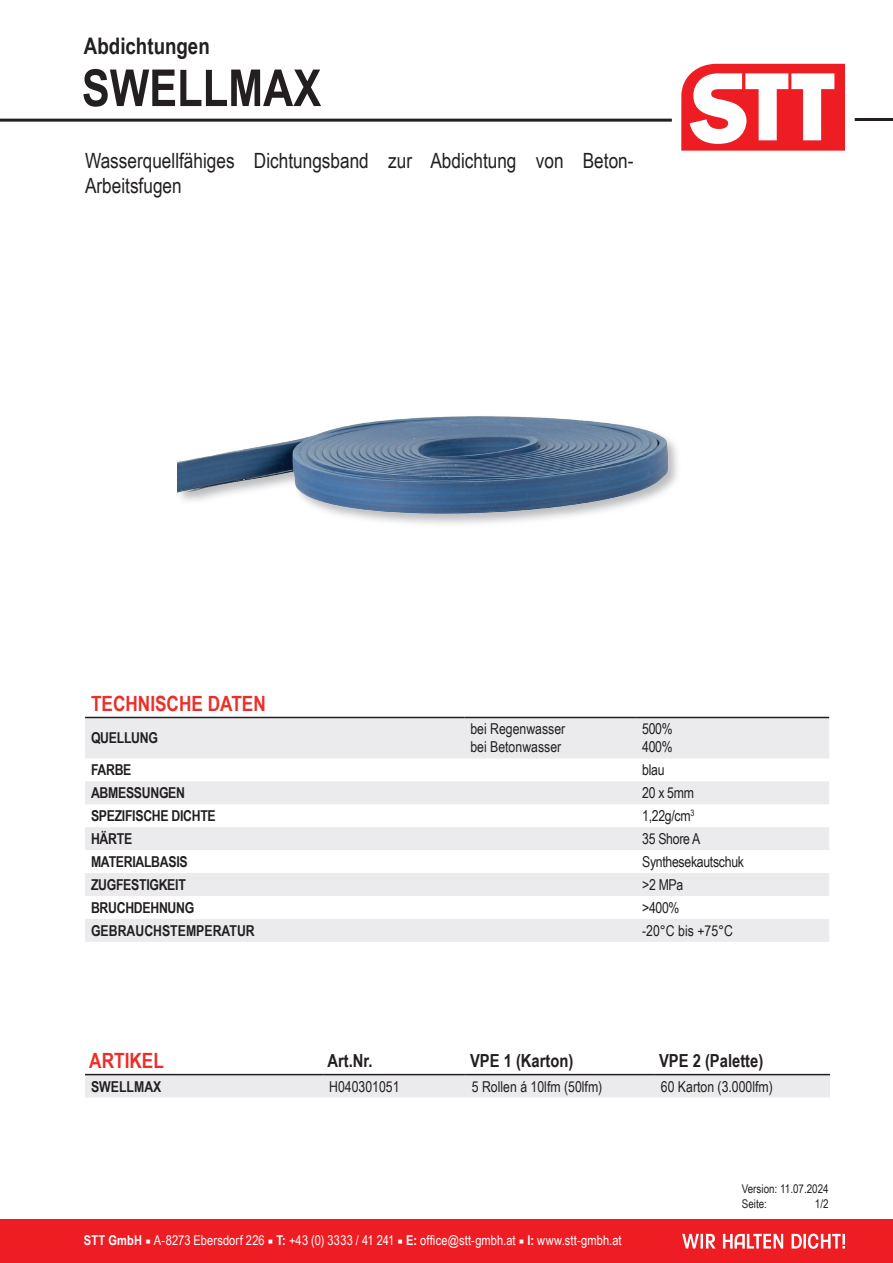
<style>
.page{position:relative;width:893px;height:1263px;background:#fff}
.page>*{position:absolute;margin:0;border:0;box-sizing:border-box;transform-origin:0 0}
.t1{font:700 51px "Arial Narrow";color:#231f20}
.t2{font:700 22.8px "Arial Narrow";color:#231f20}
.t3{font:21px/25.2px "Arial Narrow";color:#231f20}
.t4{font:700 21px "Arial Narrow";color:#ea2f29}
.t5{font:700 18px "Arial Narrow";color:#231f20}
.t6{font:15px/18px "Arial Narrow";color:#231f20}
.t7{font:700 15px "Arial Narrow";letter-spacing:-.02em;color:#231f20}
.t8{font:700 15px "Arial Narrow";color:#231f20}
.t9{font:15px "Arial Narrow";letter-spacing:-.02em;color:#231f20}
.t10{font:13.5px "Arial Narrow";letter-spacing:.005em;color:#fff}
.t11{font:12px/15px "Arial Narrow";color:#231f20}
.s1{font-weight:700}
.s2{font-family:"Minion Pro"}
</style>
<div class="page">
<svg style="left:85px;top:718px;width:744px;height:224px;fill:#ebebed"></svg>
<hr style="left:85px;top:717px;width:379px;height:1px;background:#231f20">
<hr style="left:464px;top:717px;width:172px;height:1px;background:#231f20">
<hr style="left:636px;top:717px;width:193px;height:1px;background:#231f20">
<div style="left:85px;top:1075px;width:745px;height:22px;background:#ebebed"></div>
<hr style="left:85px;top:1074px;width:238px;height:1px;background:#231f20">
<hr style="left:323px;top:1074px;width:143px;height:1px;background:#231f20">
<hr style="left:466px;top:1074px;width:189px;height:1px;background:#231f20">
<hr style="left:655px;top:1074px;width:175px;height:1px;background:#231f20">
<hr style="left:0;top:119px;width:672px;height:3px;background:#231f20">
<hr style="left:855px;top:118px;width:38px;height:3px;background:#231f20">
<img style="left:177px;top:416px;width:501px;height:108px">
<svg style="left:681px;top:64px;width:164px;height:87px"></svg>
<div style="left:0;top:1219px;width:893px;height:44px;background:#ee1d23"></div>
<svg style="left:682px;top:1233px;width:163px;height:16px"></svg>
<h2 class="t2" style="left:84px;top:29px;width:127px">Abdichtungen</h2>
<h1 class="t1" style="left:82px;top:49px;width:241px">SWELLMAX</h1>
<h3 class="t3" style="left:85px;top:147px;width:550px">Wasserquellfähiges Dichtungsband zur Abdichtung von Beton-<br>Arbeitsfugen</h3>
<h3 class="t4" style="left:91px;top:688px;width:176px">TECHNISCHE DATEN</h3>
<p class="t7" style="left:91px;top:727px;width:68px">QUELLUNG</p>
<p class="t6" style="left:470px;top:719px;width:97px">bei Regenwasser bei Betonwasser</p>
<p class="t6" style="left:642px;top:719px;width:32px">500%<br>400%</p>
<p class="t7" style="left:91px;top:759px;width:42px">FARBE</p>
<p class="t6" style="left:642px;top:760px;width:24px">blau</p>
<p class="t7" style="left:91px;top:782px;width:96px">ABMESSUNGEN</p>
<p class="t6" style="left:642px;top:783px;width:53px">20 x 5mm</p>
<p class="t7" style="left:91px;top:804px;width:126px">SPEZIFISCHE DICHTE</p>
<p class="t6" style="left:642px;top:806px;width:54px">1,22g/cm<sup>3</sup></p>
<p class="t7" style="left:91px;top:827px;width:43px">HÄRTE</p>
<p class="t6" style="left:642px;top:829px;width:60px">35 Shore A</p>
<p class="t7" style="left:91px;top:850px;width:98px">MATERIALBASIS</p>
<p class="t9" style="left:642px;top:851px;width:103px">Synthesekautschuk</p>
<p class="t7" style="left:91px;top:873px;width:96px">ZUGFESTIGKEIT</p>
<p class="t6" style="left:642px;top:875px;width:43px">&gt;2 MPa</p>
<p class="t7" style="left:91px;top:896px;width:105px">BRUCHDEHNUNG</p>
<p class="t6" style="left:642px;top:898px;width:39px">&gt;400%</p>
<p class="t8" style="left:91px;top:919px;width:165px">GEBRAUCHSTEMPERATUR</p>
<p class="t6" style="left:642px;top:921px;width:92px">-20°C bis +75°C</p>
<h3 class="t4" style="left:89px;top:1045px;width:76px">ARTIKEL</h3>
<p class="t5" style="left:327px;top:1047px;width:47px">Art.Nr.</p>
<p class="t5" style="left:470px;top:1047px;width:105px">VPE 1 (Karton)</p>
<p class="t5" style="left:659px;top:1047px;width:106px">VPE 2 (Palette)</p>
<p class="t8" style="left:91px;top:1075px;width:72px">SWELLMAX</p>
<p class="t6" style="left:329px;top:1077px;width:72px">H040301051</p>
<p class="t6" style="left:472px;top:1077px;width:132px">5 Rollen á 10lfm (50lfm)</p>
<p class="t6" style="left:661px;top:1077px;width:114px">60 Karton (3.000lfm)</p>
<p class="t10" style="left:84px;top:1230px;width:539px"><span class="s1">STT GmbH</span> <span class="s2">■</span> A-8273 Ebersdorf 226 <span class="s2">■</span> <span class="s1">T:</span> +43 (0) 3333 / 41 241 <span class="s2">■</span> <span class="s1">E:</span> office@stt-gmbh.at <span class="s2">■</span> <span class="s1">I:</span> www.stt-gmbh.at</p>
<p class="t11" style="left:742px;top:1181px;width:88px">Version: 11.07.2024<br>Seite:</p>
<p class="t11" style="left:815px;top:1196px;width:15px">1/2</p>
</div>
